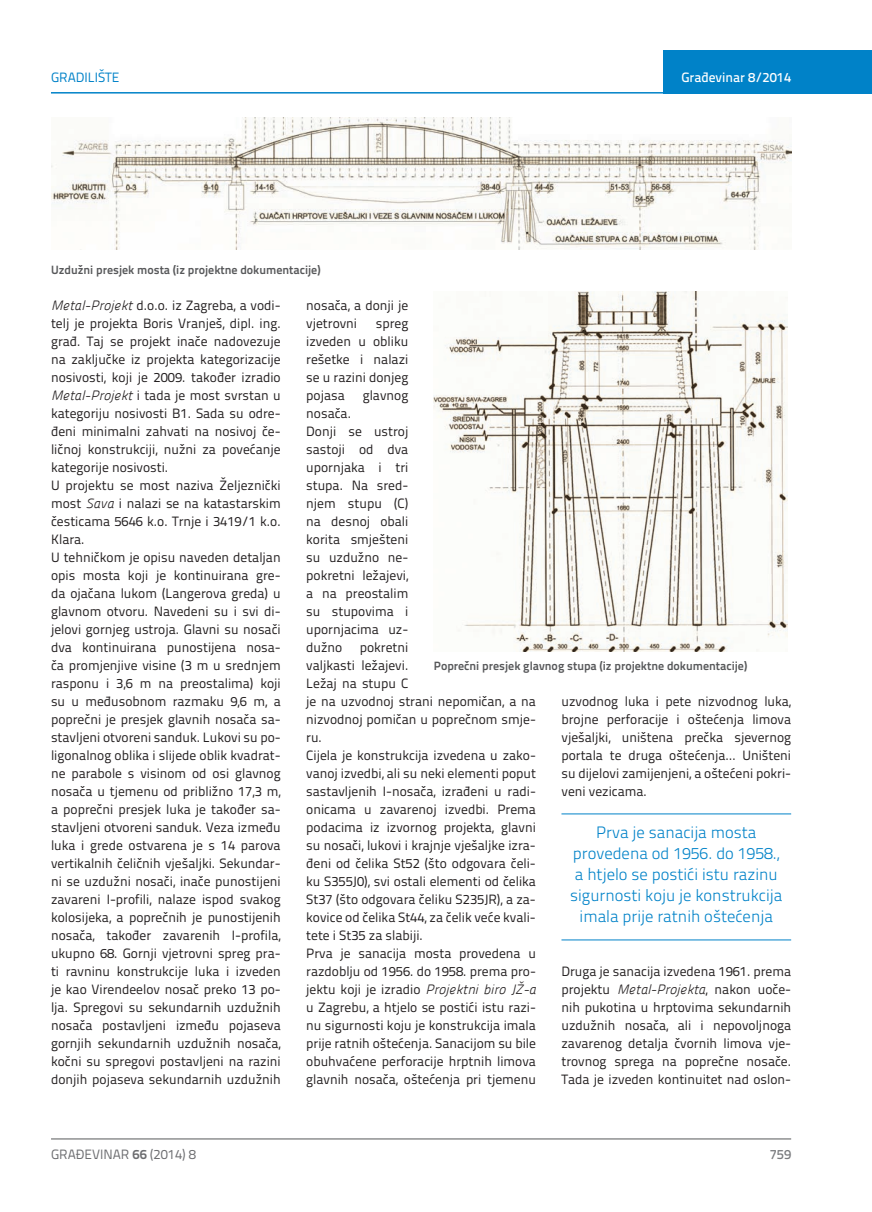
<style>
.page{position:relative;width:872px;height:1212px;background:#fff}
.page>*{position:absolute;margin:0;border:0;box-sizing:border-box;transform-origin:0 0}
.t1{font:300 16.5px/21px "Titillium Text 22 L";color:#0082c8;text-align:center}
.t2{font:13.5px/18px "Titillium Text 22 L";color:#231f20}
.t3{font:13.5px "Titillium Text 22 L";color:#6c6d70}
.t4{font:500 13.5px "Titillium Text 22 L";color:#fff}
.t5{font:13.5px "Titillium Text 22 L";color:#0082c8}
.t6{font:500 13.5px "Titillium Text 22 L";color:#787a7d}
.t7{font:700 12px "Titillium Text 22 L";color:#57585a}
.s1{font-family:"Panefresco 250 wt";font-style:italic}
.s2{font-weight:700}
</style>
<div class="page">
<hr style="left:51px;top:1139px;width:740px;height:1px;background:#57585a">
<div style="left:663px;top:50px;width:209px;height:44px;background:#0082c8"></div>
<hr style="left:51px;top:92px;width:821px;height:2px;background:#0082c8">
<hr style="left:561px;top:814px;width:230px;height:1px;background:#0082c8">
<hr style="left:561px;top:940px;width:230px;height:1px;background:#0082c8">
<img style="left:51px;top:117px;width:740px;height:133px">
<img style="left:434px;top:292px;width:353px;height:360px">
<p class="t5" style="left:51px;top:68px;width:70px">GRADILIŠTE</p>
<p class="t4" style="left:681px;top:67px;width:111px">Građevinar 8/2014</p>
<p class="t7" style="left:51px;top:260px;width:271px">Uzdužni presjek mosta (iz projektne dokumentacije)</p>
<p class="t2" style="left:51px;top:295px;width:231px"><span class="s1">Metal-Projekt</span> d.o.o. iz Zagreba, a vodi&shy;telj je projekta Boris Vranješ, dipl. ing. građ. Taj se projekt inače nadovezuje na zaključke iz projekta kategorizacije nosivosti, koji je 2009. također izradio <span class="s1">Metal-Projekt</span> i tada je most svrstan u kategoriju nosivosti B1. Sada su odre&shy;đeni minimalni zahvati na nosivoj če&shy;ličnoj konstrukciji, nužni za povećanje kategorije nosivosti.<br>U projektu se most naziva Željeznički most <span class="s1">Sava</span> i nalazi se na katastarskim česticama 5646 k.o. Trnje i 3419/1 k.o.<br>Klara.<br>U tehničkom je opisu naveden detaljan opis mosta koji je kontinuirana gre&shy;da ojačana lukom (Langerova greda) u glavnom otvoru. Navedeni su i svi di&shy;jelovi gornjeg ustroja. Glavni su nosači dva kontinuirana punostijena nosa&shy;ča promjenjive visine (3 m u srednjem rasponu i 3,6 m na preostalima) koji su u međusobnom razmaku 9,6 m, a poprečni je presjek glavnih nosača sa&shy;stavljeni otvoreni sanduk. Lukovi su po&shy;ligonalnog oblika i slijede oblik kvadrat&shy;ne parabole s visinom od osi glavnog nosača u tjemenu od približno 17,3 m, a poprečni presjek luka je također sa&shy;stavljeni otvoreni sanduk. Veza između luka i grede ostvarena je s 14 parova vertikalnih čeličnih vješaljki. Sekundar&shy;ni se uzdužni nosači, inače punostijeni zavareni I-profili, nalaze ispod svakog kolosijeka, a poprečnih je punostijenih nosača, također zavarenih I-profila, ukupno 68. Gornji vjetrovni spreg pra&shy;ti ravninu konstrukcije luka i izveden je kao Virendeelov nosač preko 13 po&shy;lja. Spregovi su sekundarnih uzdužnih nosača postavljeni između pojaseva gornjih sekundarnih uzdužnih nosača, kočni su spregovi postavljeni na razini donjih pojaseva sekundarnih uzdužnih</p>
<p class="t2" style="left:306px;top:295px;width:104px">nosača, a donji je vjetrovni</p>
<p class="t2" style="left:306px;top:313px;width:104px;text-align:justify;text-indent:69px">spreg izveden u obliku rešetke i nalazi se u razini donjeg pojasa</p>
<p class="t2" style="left:363px;top:385px;width:47px">glavnog</p>
<p class="t2" style="left:306px;top:403px;width:104px">nosača.<br>Donji se ustroj sastoji od dva upornjaka i tri stupa. Na sred&shy;njem stupu (C) na desnoj obali korita smješteni su uzdužno ne&shy;pokretni ležajevi, a na preostalim su stupovima i upornjacima uz&shy;dužno</p>
<p class="t2" style="left:306px;top:637px;width:231px;text-indent:53px">pokretni<br>valjkasti ležajevi.<br>Ležaj na stupu C<br>je na uzvodnoj strani nepomičan, a na nizvodnoj pomičan u poprečnom smje&shy;ru.<br>Cijela je konstrukcija izvedena u zako&shy;vanoj izvedbi, ali su neki elementi poput sastavljenih I-nosača, izrađeni u radi&shy;onicama u zavarenoj izvedbi. Prema podacima iz izvornog projekta, glavni su nosači, lukovi i krajnje vješaljke izra&shy;đeni od čelika St52 (što odgovara čeli&shy;ku S355J0), svi ostali elementi od čelika St37 (što odgovara čeliku S235JR), a za&shy;kovice od čelika St44, za čelik veće kvali&shy;tete i St35 za slabiji.<br>Prva je sanacija mosta provedena u razdoblju od 1956. do 1958. prema pro&shy;jektu koji je izradio <span class="s1">Projektni biro JŽ-a </span>u Zagrebu, a htjelo se postići istu razi&shy;nu sigurnosti koju je konstrukcija imala prije ratnih oštećenja. Sanacijom su bile obuhvaćene perforacije hrptnih limova glavnih nosača, oštećenja pri tjemenu</p>
<p class="t7" style="left:434px;top:656px;width:315px">Poprečni presjek glavnog stupa (iz projektne dokumentacije)</p>
<p class="t2" style="left:561px;top:691px;width:231px;text-align:justify">uzvodnog luka i pete nizvodnog luka, brojne perforacije i oštećenja limova vješaljki, uništena prečka sjevernog portala te druga oštećenja… Uništeni su dijelovi zamijenjeni, a oštećeni pokri&shy;veni vezicama.</p>
<p class="t1" style="left:570px;top:821px;width:214px">Prva je sanacija mosta provedena od 1956. do 1958., a htjelo se postići istu razinu sigurnosti koju je konstrukcija imala prije ratnih oštećenja</p>
<p class="t2" style="left:561px;top:962px;width:231px;text-align:justify">Druga je sanacija izvedena 1961. prema projektu <span class="s1">Metal-Projekta</span>, nakon uoče&shy;nih pukotina u hrptovima sekundarnih uzdužnih nosača, ali i nepovoljnoga zavarenog detalja čvornih limova vje&shy;trovnog sprega na poprečne nosače.<br>Tada je izveden kontinuitet nad oslon-</p>
<p class="t3" style="left:51px;top:1144px;width:146px">GRAĐEVINAR <span class="s2">66</span> (2014) 8</p>
<p class="t6" style="left:769px;top:1144px;width:23px">759</p>
</div>
